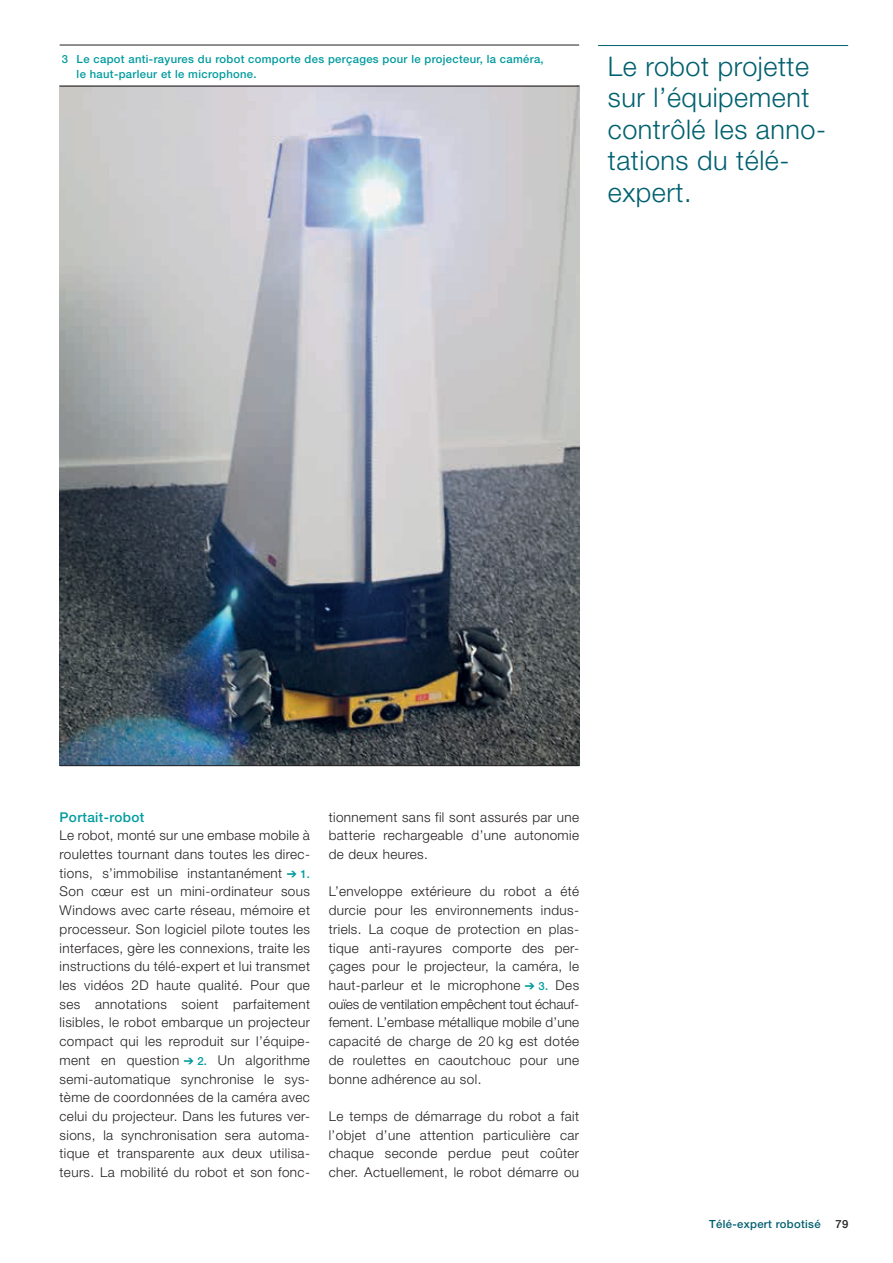
<style>
.page{position:relative;width:893px;height:1263px;background:#fff}
.page>*{position:absolute;margin:0;border:0;box-sizing:border-box;transform-origin:0 0}
.t1{font:300 27px/31.5px "Helvetica Neue";letter-spacing:.02em;color:#00606f}
.t2{font:300 13.5px/18.8px "Helvetica Neue";letter-spacing:.03em;color:#231f20;text-align:justify}
.t3{font:500 13.5px "Helvetica Neue";letter-spacing:.03em;color:#009b9e}
.t4{font:500 11.25px/15px "Helvetica Neue";letter-spacing:.03em;color:#009b9e}
.t5{font:500 11.25px "Helvetica Neue";letter-spacing:.03em;color:#00606f}
.t6{font:500 11.25px "Helvetica Neue";color:#231f20}
.s1{color:#009b9e}
.s2{font-weight:500;font-size:11.25px;color:#009b9e}
</style>
<div class="page">
<img style="left:60px;top:87px;width:519px;height:678px">
<hr style="left:60px;top:86px;width:519px;height:1px;background:#231f20">
<hr style="left:60px;top:45px;width:519px;height:1px;background:#231f20">
<hr style="left:598px;top:45px;width:250px;height:1px;background:#00606f">
<hr style="left:60px;top:765px;width:519px;height:1px;background:#231f20">
<p class="t4" style="left:77px;top:52px;width:469px;text-indent:-15px">3 Le capot anti-rayures du robot comporte des perçages pour le projecteur, la caméra, le haut-parleur et le microphone.</p>
<h1 class="t1" style="left:608px;top:50px;width:220px">Le robot projette sur l’équipement contrôlé les anno&shy;tations du télé&shy;expert.</h1>
<p class="t3" style="left:60px;top:809px;width:86px">Portait-robot</p>
<p class="t2" style="left:60px;top:826px;width:252px">Le robot, monté sur une embase mobile à roulettes tournant dans toutes les direc&shy;tions, s’immobilise instantanément <span class="s1">➔</span> <span class="s2">1.<br></span>Son cœur est un mini-ordinateur sous Windows avec carte réseau, mémoire et processeur. Son logiciel pilote toutes les interfaces, gère les connexions, traite les instructions du télé-expert et lui transmet les vidéos 2D haute qualité. Pour que ses annotations soient parfaitement lisibles, le robot embarque un projecteur compact qui les reproduit sur l’équipe&shy;ment en question <span class="s1">➔</span> <span class="s2">2.</span> Un algorithme semi-automatique synchronise le sys&shy;tème de coordonnées de la caméra avec celui du projecteur. Dans les futures ver&shy;sions, la synchronisation sera automa&shy;tique et transparente aux deux utilisa&shy;teurs. La mobilité du robot et son fonc-</p>
<p class="t2" style="left:329px;top:807px;width:252px">tionnement sans fil sont assurés par une batterie rechargeable d’une autonomie de deux heures.</p>
<p class="t2" style="left:329px;top:882px;width:252px">L’enveloppe extérieure du robot a été durcie pour les environnements indus&shy;triels. La coque de protection en plas&shy;tique anti-rayures comporte des per&shy;çages pour le projecteur, la caméra, le haut-parleur et le microphone <span class="s1">➔</span> <span class="s2">3.</span> Des ouïes de ventilation empêchent tout échauf&shy;fement. L’embase métallique mobile d’une capacité de charge de 20 kg est dotée de roulettes en caoutchouc pour une bonne adhérence au sol.</p>
<p class="t2" style="left:329px;top:1106px;width:252px">Le temps de démarrage du robot a fait l’objet d’une attention particulière car chaque seconde perdue peut coûter cher. Actuellement, le robot démarre ou</p>
<p class="t5" style="left:709px;top:1217px;width:113px">Télé-expert robotisé</p>
<p class="t6" style="left:835px;top:1217px;width:14px">79</p>
</div>
